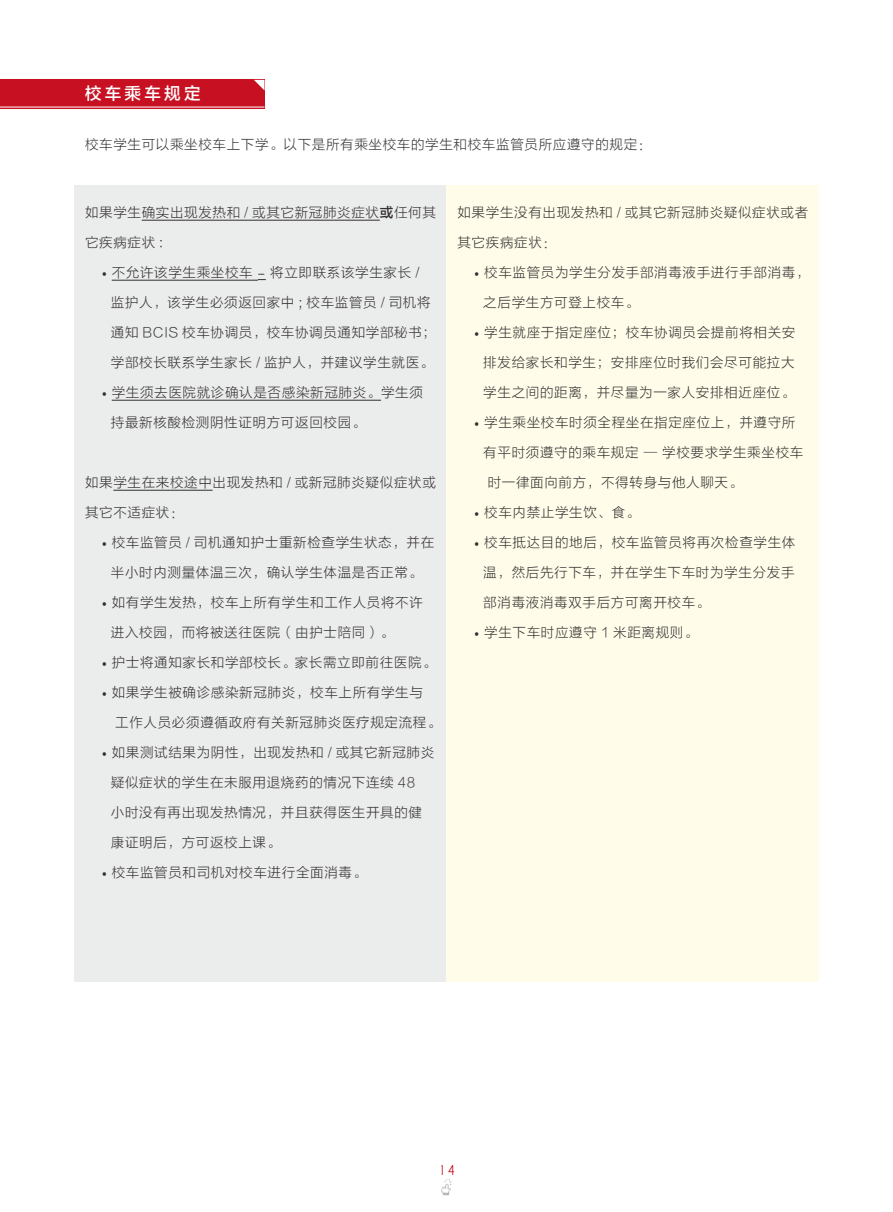
<style>
.page{position:relative;width:893px;height:1212px;background:#fff}
.page>*{position:absolute;margin:0;border:0;box-sizing:border-box;transform-origin:0 0}
.t1{font:16.5px "FZLTZHJW GB1 0";letter-spacing:.2em;color:#fff}
.t2{font:13.5px "FZLTKHJW GB1 0";letter-spacing:.05em;color:#33302f}
.t3{font:700 13.5px "Caviar Dreams";color:#c71021}
.s1{font-family:"FZLTZHJW GB1 0"}
.s2{font-family:"Noto Sans Hans"}
</style>
<div class="page">
<svg style="left:441px;top:1179px;width:11px;height:16px"></svg>
<div style="left:74px;top:185px;width:372px;height:797px;background:#ebecec"></div>
<div style="left:0;top:80px;width:264px;height:29px;background:#c71021"></div>
<svg style="left:254px;top:80px;width:10px;height:10px"></svg>
<hr style="left:0;top:107px;width:264px;height:1px;background:#fff">
<hr style="left:142px;top:220px;width:238px;height:1px;background:#33302f">
<hr style="left:112px;top:280px;width:146px;height:1px;background:#33302f">
<hr style="left:112px;top:400px;width:269px;height:1px;background:#33302f">
<hr style="left:113px;top:490px;width:100px;height:1px;background:#33302f">
<div style="left:447px;top:185px;width:372px;height:797px;background:#fffdea"></div>
<p class="t1" style="left:85px;top:84px;width:117px">校车乘车规定</p>
<p class="t2" style="left:85px;top:137px;width:568px">校车学生可以乘坐校车上下学。以下是所有乘坐校车的学生和校车监管员所应遵守的规定：</p>
<p class="t2" style="left:85px;top:205px;width:352px">如果学生确实出现发热和 / 或其它新冠肺炎症状<span class="s1">或</span>任何其</p>
<p class="t2" style="left:85px;top:235px;width:80px">它疾病症状 :</p>
<p class="t2" style="left:102px;top:265px;width:319px"><span class="s2">•</span> 不允许该学生乘坐校车 <span class="s2">–</span> 将立即联系该学生家长 /</p>
<p class="t2" style="left:111px;top:295px;width:321px">监护人，该学生必须返回家中 ; 校车监管员 / 司机将</p>
<p class="t2" style="left:111px;top:325px;width:326px">通知 BCIS 校车协调员，校车协调员通知学部秘书；</p>
<p class="t2" style="left:111px;top:355px;width:324px">学部校长联系学生家长 / 监护人，并建议学生就医。</p>
<p class="t2" style="left:102px;top:385px;width:322px"><span class="s2">•</span> 学生须去医院就诊确认是否感染新冠肺炎。学生须</p>
<p class="t2" style="left:111px;top:415px;width:256px">持最新核酸检测阴性证明方可返回校园。</p>
<p class="t2" style="left:85px;top:475px;width:352px">如果学生在来校途中出现发热和 / 或新冠肺炎疑似症状或</p>
<p class="t2" style="left:85px;top:505px;width:100px">其它不适症状：</p>
<p class="t2" style="left:102px;top:535px;width:334px"><span class="s2">•</span> 校车监管员 / 司机通知护士重新检查学生状态，并在</p>
<p class="t2" style="left:111px;top:565px;width:313px">半小时内测量体温三次，确认学生体温是否正常。</p>
<p class="t2" style="left:102px;top:595px;width:322px"><span class="s2">•</span> 如有学生发热，校车上所有学生和工作人员将不许</p>
<p class="t2" style="left:111px;top:625px;width:284px">进入校园，而将被送往医院（由护士陪同）。</p>
<p class="t2" style="left:102px;top:655px;width:335px"><span class="s2">•</span> 护士将通知家长和学部校长。家长需立即前往医院。</p>
<p class="t2" style="left:102px;top:685px;width:322px"><span class="s2">•</span> 如果学生被确诊感染新冠肺炎，校车上所有学生与</p>
<p class="t2" style="left:115px;top:715px;width:327px">工作人员必须遵循政府有关新冠肺炎医疗规定流程。</p>
<p class="t2" style="left:102px;top:745px;width:334px"><span class="s2">•</span> 如果测试结果为阴性，出现发热和 / 或其它新冠肺炎</p>
<p class="t2" style="left:111px;top:775px;width:306px">疑似症状的学生在未服用退烧药的情况下连续 48</p>
<p class="t2" style="left:111px;top:805px;width:313px">小时没有再出现发热情况，并且获得医生开具的健</p>
<p class="t2" style="left:111px;top:835px;width:171px">康证明后，方可返校上课。</p>
<p class="t2" style="left:102px;top:865px;width:266px"><span class="s2">•</span> 校车监管员和司机对校车进行全面消毒。</p>
<p class="t2" style="left:457px;top:205px;width:352px">如果学生没有出现发热和 / 或其它新冠肺炎疑似症状或者</p>
<p class="t2" style="left:457px;top:235px;width:100px">其它疾病症状：</p>
<p class="t2" style="left:474px;top:265px;width:337px"><span class="s2">•</span> 校车监管员为学生分发手部消毒液手进行手部消毒，</p>
<p class="t2" style="left:483px;top:295px;width:157px">之后学生方可登上校车。</p>
<p class="t2" style="left:474px;top:325px;width:322px"><span class="s2">•</span> 学生就座于指定座位；校车协调员会提前将相关安</p>
<p class="t2" style="left:483px;top:355px;width:313px">排发给家长和学生；安排座位时我们会尽可能拉大</p>
<p class="t2" style="left:483px;top:385px;width:313px">学生之间的距离，并尽量为一家人安排相近座位。</p>
<p class="t2" style="left:474px;top:415px;width:322px"><span class="s2">•</span> 学生乘坐校车时须全程坐在指定座位上，并遵守所</p>
<p class="t2" style="left:483px;top:445px;width:322px">有平时须遵守的乘车规定 — 学校要求学生乘坐校车</p>
<p class="t2" style="left:488px;top:475px;width:256px">时一律面向前方，不得转身与他人聊天。</p>
<p class="t2" style="left:474px;top:505px;width:166px"><span class="s2">•</span> 校车内禁止学生饮、食。</p>
<p class="t2" style="left:474px;top:535px;width:322px"><span class="s2">•</span> 校车抵达目的地后，校车监管员将再次检查学生体</p>
<p class="t2" style="left:483px;top:565px;width:313px">温，然后先行下车，并在学生下车时为学生分发手</p>
<p class="t2" style="left:483px;top:595px;width:228px">部消毒液消毒双手后方可离开校车。</p>
<p class="t2" style="left:474px;top:625px;width:225px"><span class="s2">•</span> 学生下车时应遵守 1 米距离规则。</p>
<p class="t3" style="left:438px;top:1162px;width:19px">14</p>
</div>
